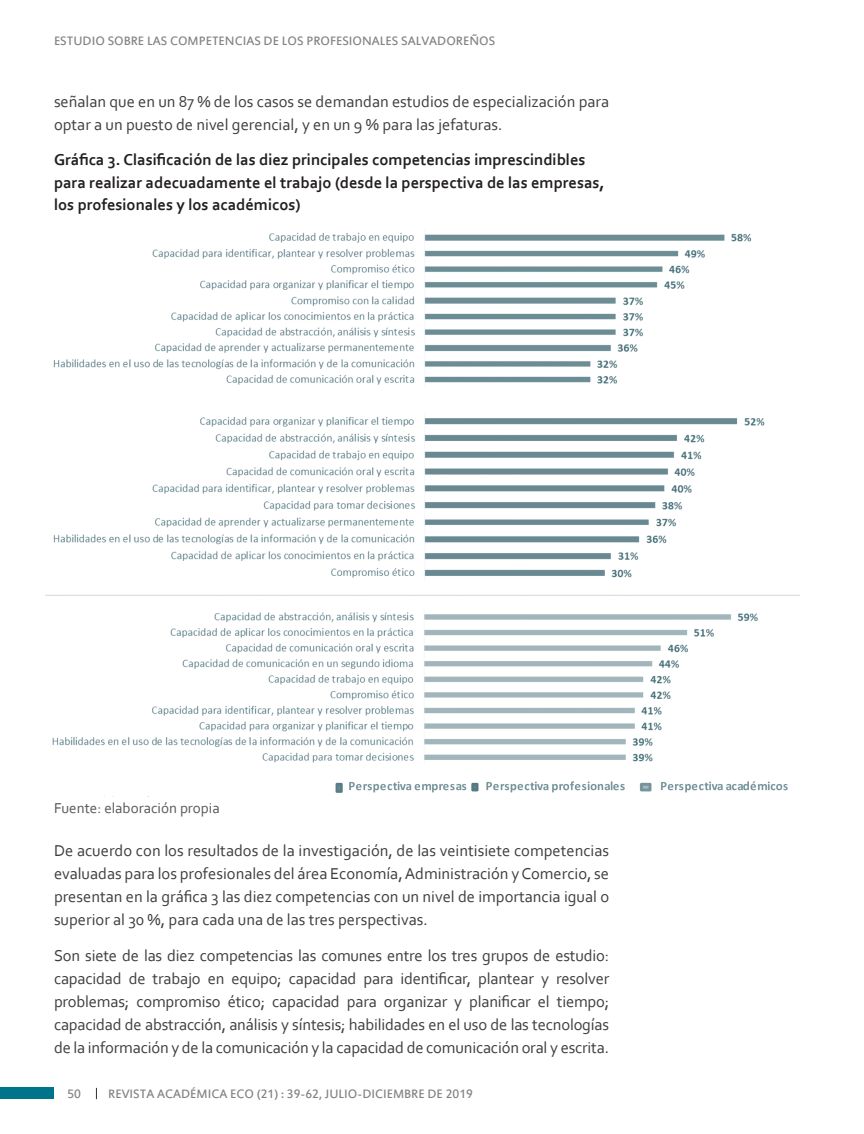
<style>
.page{position:relative;width:864px;height:1134px;background:#fff}
.page>*{position:absolute;margin:0;border:0;box-sizing:border-box;transform-origin:0 0}
.TEXTO{font:16.5px/23px "Corbel";color:#3e3e3f;text-align:justify}
.FIGURA_TITULO{font:700 16.5px/22.2px "Corbel";color:#231f20}
.FUENTE{font:15px "Corbel";color:#57585a}
.t1{font:13.5px "Estrangelo Edessa";color:#808285}
</style>
<div class="page">
<div style="left:0;top:1088px;width:54px;height:11px;background:#007589"></div>
<img style="left:45px;top:232px;width:755px;height:561px">
<p class="t1" style="left:54px;top:34px;width:443px">ESTUDIO SOBRE LAS COMPETENCIAS DE LOS PROFESIONALES SALVADOREÑOS</p>
<p class="TEXTO" style="left:54px;top:89px;width:557px">señalan que en un 87 % de los casos se demandan estudios de especialización para optar a un puesto de nivel gerencial, y en un 9 % para las jefaturas.</p>
<p class="FIGURA_TITULO" style="left:54px;top:148px;width:552px">Gráfica 3. Clasificación de las diez principales competencias imprescindibles para realizar adecuadamente el trabajo (desde la perspectiva de las empresas, los profesionales y los académicos)</p>
<p class="FUENTE" style="left:54px;top:799px;width:167px">Fuente: elaboración propia</p>
<p class="TEXTO" style="left:54px;top:839px;width:557px">De acuerdo con los resultados de la investigación, de las veintisiete competencias evaluadas para los profesionales del área Economía, Administración y Comercio, se presentan en la gráfica 3 las diez competencias con un nivel de importancia igual o superior al 30 %, para cada una de las tres perspectivas.</p>
<p class="TEXTO" style="left:54px;top:944px;width:557px">Son siete de las diez competencias las comunes entre los tres grupos de estudio: capacidad de trabajo en equipo; capacidad para identificar, plantear y resolver problemas; compromiso ético; capacidad para organizar y planificar el tiempo; capacidad de abstracción, análisis y síntesis; habilidades en el uso de las tecnologías de la información y de la comunicación y la capacidad de comunicación oral y escrita.</p>
<p class="t1" style="left:68px;top:1087px;width:15px">50</p>
<p class="t1" style="left:108px;top:1087px;width:366px">REVISTA ACADÉMICA ECO (21) : 39-62, JULIO-DICIEMBRE DE 2019</p>
</div>
